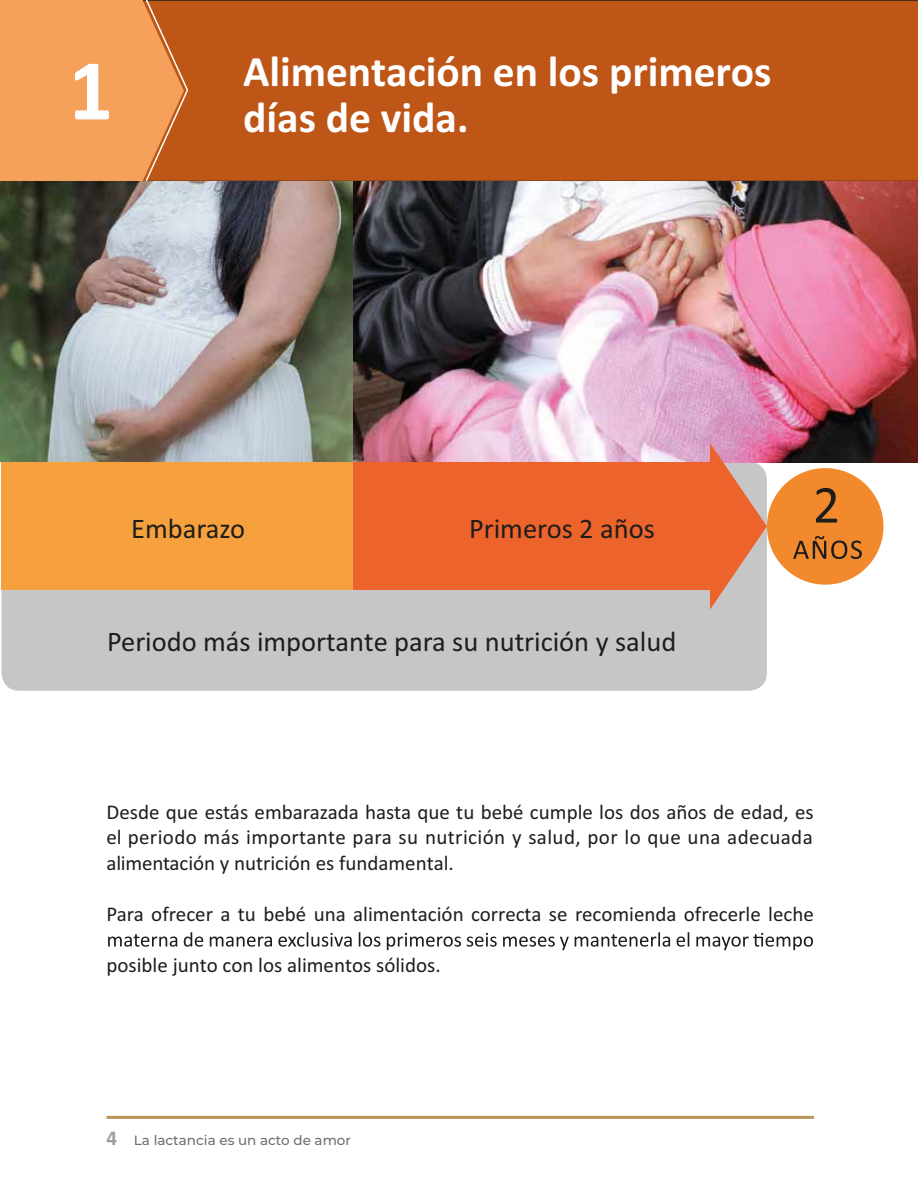
<style>
.page{position:relative;width:918px;height:1188px;background:#fff}
.page>*{position:absolute;margin:0;border:0;box-sizing:border-box;transform-origin:0 0}
.t1{font:700 87px "Calibri";color:#fff}
.t2{font:700 43.5px/46.5px "Calibri";color:#fff}
.t3{font:28.5px "Calibri";color:#1d1d1b}
.t4{font:21px/25.5px "Calibri";color:#1d1d1b;text-align:justify}
.t5{font:500 13.5px "Montserrat";color:#716f6f}
.s1{font-family:"Calibri";font-weight:700;font-size:21px;color:#9d9d9c}
</style>
<div class="page">
<div style="left:2px;top:462px;width:765px;height:229px;background:#c7c6c6;border-radius:18px"></div>
<div style="left:0;top:0;width:918px;height:182px;background:#be5617"></div>
<div style="left:1px;top:0;width:142px;height:182px;background:#f5a15b"></div>
<svg style="left:142px;top:0;width:47px;height:182px;background:#d87d3e"></svg>
<svg style="left:108px;top:932px;width:705px;height:18px"></svg>
<img style="left:1px;top:182px;width:917px;height:281px">
<div style="left:2px;top:463px;width:351px;height:127px;background:#f6a13d"></div>
<div style="left:353px;top:463px;width:364px;height:127px;background:#ec632b"></div>
<svg style="left:710px;top:443px;width:57px;height:167px"></svg>
<div style="left:767px;top:468px;width:117px;height:117px;background:#f28a2d;border-radius:50%"></div>
<svg style="left:816px;top:488px;width:21px;height:35px"></svg>
<svg style="left:793px;top:536px;width:69px;height:23px"></svg>
<hr style="left:107px;top:1116px;width:707px;height:3px;background:#bc9458">
<h1 class="t1" style="left:69px;top:35px;width:46px">1</h1>
<h2 class="t2" style="left:243px;top:48px;width:530px">Alimentación en los primeros días de vida.</h2>
<h3 class="t3" style="left:131px;top:511px;width:116px">Embarazo</h3>
<h3 class="t3" style="left:469px;top:511px;width:187px">Primeros 2 años</h3>
<h3 class="t3" style="left:107px;top:623px;width:571px">Periodo más importante para su nutrición y salud</h3>
<p class="t4" style="left:106px;top:799px;width:709px">Desde que estás embarazada hasta que tu bebé cumple los dos años de edad, es el periodo más importante para su nutrición y salud, por lo que una adecuada alimentación y nutrición es fundamental.</p>
<p class="t4" style="left:106px;top:901px;width:709px">Para ofrecer a tu bebé una alimentación correcta se recomienda ofrecerle leche</p>
<p class="t4" style="left:107px;top:952px;width:336px">posible junto con los alimentos sólidos.</p>
<p class="t5" style="left:107px;top:1131px;width:246px"><span class="s1">4</span> La lactancia es un acto de amor</p>
</div>
